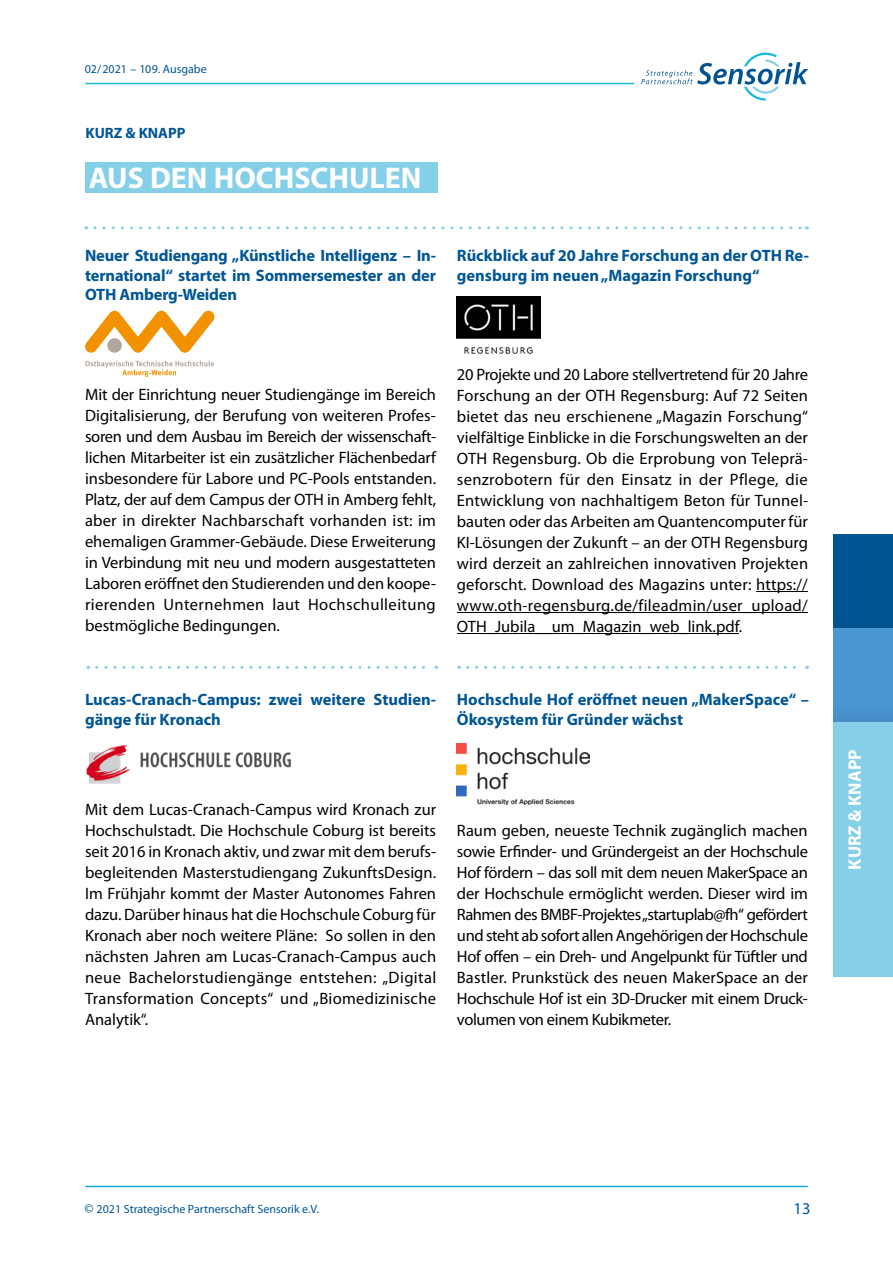
<style>
.page{position:relative;width:893px;height:1263px;background:#fff}
.page>*{position:absolute;margin:0;border:0;box-sizing:border-box;transform-origin:0 0}
.t1{font:700 30px "Myriad Pro";color:#fff}
.t2{font:700 18px "Myriad Pro";color:#fff}
.t3{font:16.5px/21px "Myriad Pro";color:#000;text-align:justify}
.t4{font:700 16.5px/19.8px "Myriad Pro";color:#005695}
.t5{font:16.5px "Myriad Pro";color:#005595}
.t6{font:700 15px "Myriad Pro";color:#005695}
.t7{font:12px "Myriad Pro";color:#005595}
.s1{font-size:13.5px}
</style>
<div class="page">
<hr style="left:86px;top:1186px;width:721px;height:1px;background:#16a8de">
<hr style="left:86px;top:83px;width:548px;height:1px;background:#1dbadf">
<svg style="left:641px;top:53px;width:167px;height:48px"></svg>
<div style="left:833px;top:721px;width:60px;height:255px;background:#85cfe8"></div>
<div style="left:833px;top:534px;width:60px;height:94px;background:#005695"></div>
<div style="left:833px;top:628px;width:60px;height:93px;background:#4a96d2"></div>
<svg style="left:95px;top:226px;width:712px;height:3px"></svg>
<div style="left:85px;top:162px;width:352px;height:31px;background:#85cfe8"></div>
<svg style="left:97px;top:666px;width:340px;height:3px"></svg>
<svg style="left:468px;top:666px;width:340px;height:3px"></svg>
<svg style="left:85px;top:361px;width:129px;height:16px"></svg>
<svg style="left:85px;top:311px;width:129px;height:42px"></svg>
<div style="left:107px;top:338px;width:15px;height:15px;background:#b0a79d;border-radius:50%"></div>
<hr style="left:756px;top:591px;width:52px;height:1px;background:#000">
<hr style="left:457px;top:612px;width:351px;height:1px;background:#000">
<hr style="left:457px;top:633px;width:282px;height:1px;background:#000">
<img style="left:457px;top:297px;width:83px;height:57px">
<img style="left:86px;top:745px;width:205px;height:39px">
<img style="left:457px;top:743px;width:132px;height:62px">
<p class="t7" style="left:85px;top:63px;width:123px">02/2021 – 109. Ausgabe</p>
<p class="t6" style="left:85px;top:125px;width:102px">KURZ &amp; KNAPP</p>
<h1 class="t1" style="left:89px;top:161px;width:334px">AUS DEN HOCHSCHULEN</h1>
<p class="t4" style="left:85px;top:245px;width:353px;text-align:justify">Neuer Studiengang „Künstliche Intelligenz – In&shy;ternational“ startet im Sommersemester an der OTH Amberg-Weiden</p>
<p class="t4" style="left:457px;top:245px;width:354px">Rückblick auf 20 Jahre Forschung an der OTH Re&shy;gensburg im neuen „Magazin Forschung“</p>
<p class="t3" style="left:85px;top:384px;width:353px">Mit der Einrichtung neuer Studiengänge im Bereich Digitalisierung, der Berufung von weiteren Profes&shy;soren und dem Ausbau im Bereich der wissenschaft&shy;lichen Mitarbeiter ist ein zusätzlicher Flächenbedarf insbesondere für Labore und PC-Pools entstanden.<br>Platz, der auf dem Campus der OTH in Amberg fehlt, aber in direkter Nachbarschaft vorhanden ist: im ehemaligen Grammer-Gebäude. Diese Erweiterung in Verbindung mit neu und modern ausgestatteten Laboren eröffnet den Studierenden und den koope&shy;rierenden Unternehmen laut Hochschulleitung bestmögliche Bedingungen.</p>
<p class="t3" style="left:457px;top:364px;width:353px">20 Projekte und 20 Labore stellvertretend für 20 Jahre Forschung an der OTH Regensburg: Auf 72 Seiten bietet das neu erschienene „Magazin Forschung“ vielfältige Einblicke in die Forschungswelten an der OTH Regensburg. Ob die Erprobung von Teleprä&shy;senzrobotern für den Einsatz in der Pflege, die Entwicklung von nachhaltigem Beton für Tunnel&shy;bauten oder das Arbeiten am Quantencomputer für KI-Lösungen der Zukunft – an der OTH Regensburg wird derzeit an zahlreichen innovativen Projekten geforscht. Download des Magazins unter: https:// www.oth-regensburg.de/fileadmin/user_upload/ OTH_Jubila__um_Magazin_web_link.pdf.</p>
<p class="t4" style="left:85px;top:690px;width:353px">Lucas-Cranach-Campus: zwei weitere Studien&shy;gänge für Kronach</p>
<p class="t4" style="left:457px;top:690px;width:354px">Hochschule Hof eröffnet neuen „MakerSpace“ –<br>Ökosystem für Gründer wächst</p>
<p class="t3" style="left:85px;top:799px;width:353px">Mit dem Lucas-Cranach-Campus wird Kronach zur Hochschulstadt. Die Hochschule Coburg ist bereits seit 2016 in Kronach aktiv, und zwar mit dem berufs&shy;begleitenden Masterstudiengang ZukunftsDesign.<br>Im Frühjahr kommt der Master Autonomes Fahren dazu. Darüber hinaus hat die Hochschule Coburg für Kronach aber noch weitere Pläne: So sollen in den nächsten Jahren am Lucas-Cranach-Campus auch neue Bachelorstudiengänge entstehen: „Digital Transformation Concepts“ und „Biomedizinische Analytik“.</p>
<p class="t3" style="left:457px;top:820px;width:353px">Raum geben, neueste Technik zugänglich machen sowie Erfinder- und Gründergeist an der Hochschule Hof fördern – das soll mit dem neuen MakerSpace an der Hochschule ermöglicht werden. Dieser wird im Rahmen des BMBF-Projektes „startuplab@fh“ gefördert und steht ab sofort allen Angehörigen der Hochschule Hof offen – ein Dreh- und Angelpunkt für Tüftler und Bastler. Prunkstück des neuen MakerSpace an der Hochschule Hof ist ein 3D-Drucker mit einem Druck&shy;volumen von einem Kubikmeter.</p>
<p class="t2" style="left:845px;top:869px;width:122px;rotate:-90deg">KURZ &amp; KNAPP</p>
<p class="t7" style="left:85px;top:1203px;width:236px"><span class="s1">©</span> 2021 Strategische Partnerschaft Sensorik e.V.</p>
<p class="t5" style="left:793px;top:1199px;width:18px">13</p>
</div>
